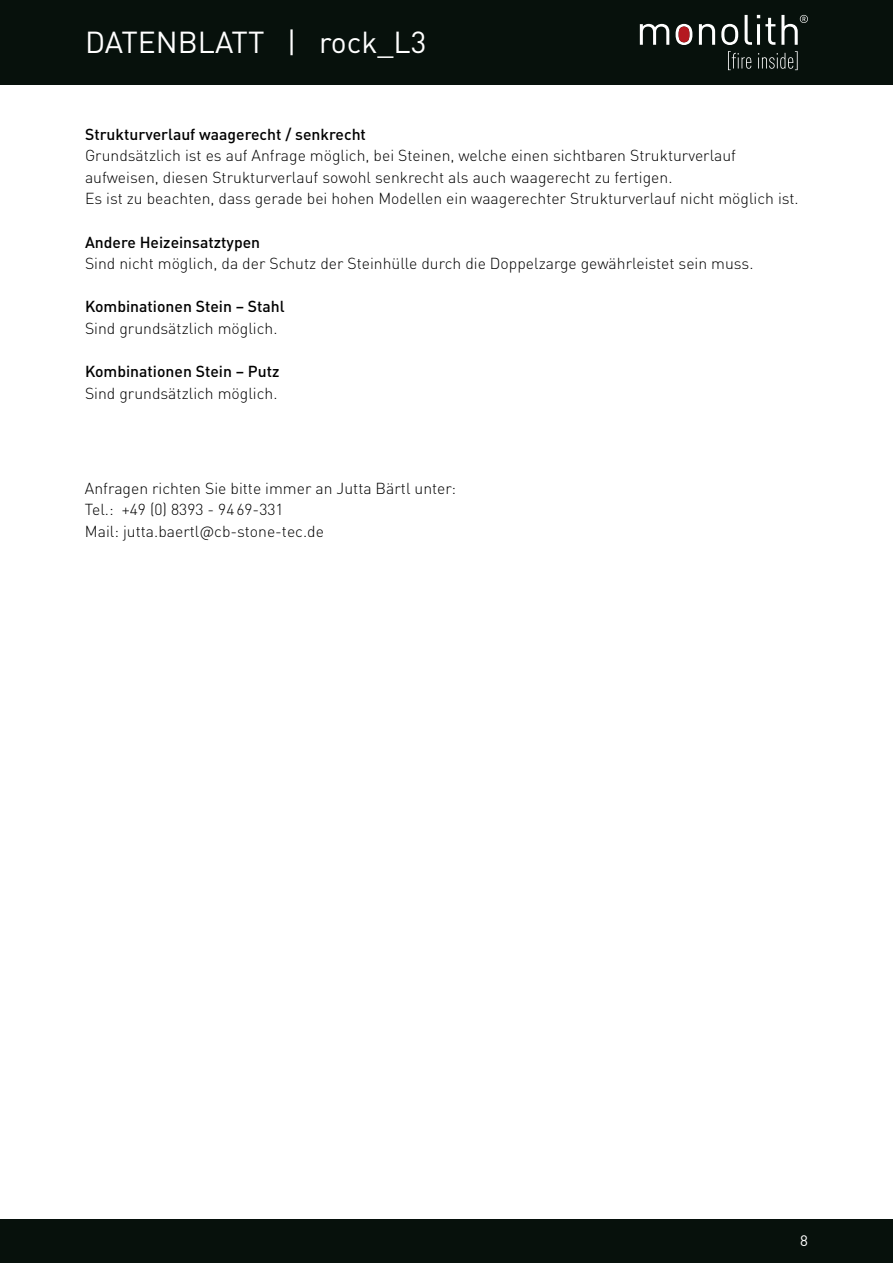
<style>
.page{position:relative;width:893px;height:1263px;background:#fff}
.page>*{position:absolute;margin:0;border:0;box-sizing:border-box;transform-origin:0 0}
.t1{font:30px "DINOT";color:#fff}
.t2{font:300 15.75px/21.6px "DINOT";color:#000}
.t3{font:500 15.75px "DINOT";color:#000}
.t4{font:15px "DINOT";color:#fff}
</style>
<div class="page">
<div style="left:0;top:0;width:893px;height:85px;background:#07110c"></div>
<div style="left:0;top:1219px;width:893px;height:44px;background:#07110c"></div>
<svg style="left:640px;top:24px;width:29px;height:21px"></svg>
<svg style="left:676px;top:24px;width:16px;height:21px"></svg>
<svg style="left:699px;top:24px;width:16px;height:21px"></svg>
<svg style="left:721px;top:24px;width:17px;height:21px"></svg>
<svg style="left:745px;top:15px;width:30px;height:30px"></svg>
<svg style="left:728px;top:51px;width:23px;height:19px"></svg>
<svg style="left:758px;top:51px;width:40px;height:19px"></svg>
<svg style="left:781px;top:15px;width:27px;height:30px"></svg>
<h1 class="t1" style="left:85px;top:23px;width:343px">DATENBLATT | rock_L3</h1>
<p class="t3" style="left:85px;top:124px;width:282px">Strukturverlauf waagerecht / senkrecht</p>
<p class="t2" style="left:85px;top:145px;width:715px">Grundsätzlich ist es auf Anfrage möglich, bei Steinen, welche einen sichtbaren Strukturverlauf aufweisen, diesen Strukturverlauf sowohl senkrecht als auch waagerecht zu fertigen.<br>Es ist zu beachten, dass gerade bei hohen Modellen ein waagerechter Strukturverlauf nicht möglich ist.</p>
<p class="t3" style="left:85px;top:232px;width:177px">Andere Heizeinsatztypen</p>
<p class="t2" style="left:85px;top:253px;width:670px">Sind nicht möglich, da der Schutz der Steinhülle durch die Doppelzarge gewährleistet sein muss.</p>
<p class="t3" style="left:85px;top:297px;width:201px">Kombinationen Stein – Stahl</p>
<p class="t2" style="left:85px;top:317px;width:194px">Sind grundsätzlich möglich.</p>
<p class="t3" style="left:85px;top:361px;width:196px">Kombinationen Stein – Putz</p>
<p class="t2" style="left:85px;top:382px;width:194px">Sind grundsätzlich möglich.</p>
<p class="t2" style="left:85px;top:477px;width:373px">Anfragen richten Sie bitte immer an Jutta Bärtl unter:<br>Tel.: +49 (0) 8393 - 9469-331<br>Mail: jutta.baertl@cb-stone-tec.de</p>
<p class="t4" style="left:800px;top:1231px;width:9px">8</p>
</div>
